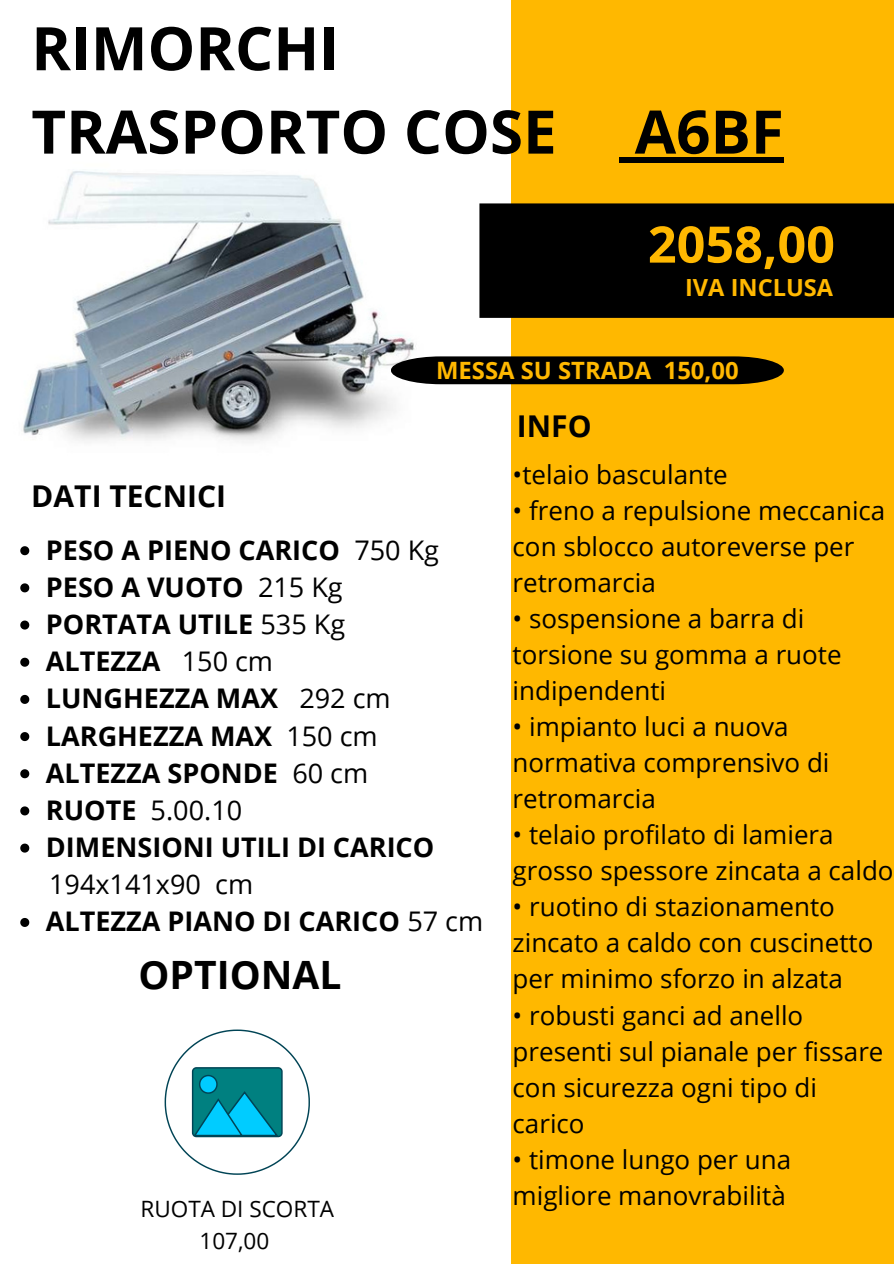
<style>
.page{position:relative;width:894px;height:1264px;background:#fff}
.page>*{position:absolute;margin:0;border:0;box-sizing:border-box;transform-origin:0 0}
.t1{font:700 60px "Open Sans";color:#000}
.t2{font:700 50.4px "Open Sans";color:#ffb800}
.t3{font:700 39px "Open Sans";color:#000}
.t4{font:700 30px "Open Sans";color:#000}
.t5{font:700 27px "Open Sans";color:#000}
.t6{font:27px "Open Sans";color:#000}
.t7{font:25.95px/36px "Open Sans";color:#000}
.t8{font:700 23.85px "Open Sans";color:#ffb800}
.t9{font:700 23.55px "Open Sans";color:#ffb800}
.t10{font:22.5px "Open Sans";color:#000}
.s1{font-weight:400}
.s2{font-weight:700}
</style>
<div class="page">
<img style="left:23px;top:171px;width:457px;height:271px">
<div style="left:511px;top:0;width:382px;height:1263px;background:#ffb800"></div>
<div style="left:479px;top:203px;width:414px;height:114px;background:#000"></div>
<svg style="left:391px;top:356px;width:392px;height:28px;background:#100e07"></svg>
<svg style="left:20px;top:546px;width:9px;height:9px"></svg>
<svg style="left:20px;top:583px;width:9px;height:9px"></svg>
<svg style="left:20px;top:620px;width:9px;height:9px"></svg>
<svg style="left:20px;top:657px;width:9px;height:9px"></svg>
<svg style="left:20px;top:695px;width:9px;height:9px"></svg>
<svg style="left:20px;top:732px;width:9px;height:9px"></svg>
<svg style="left:20px;top:769px;width:9px;height:9px"></svg>
<svg style="left:20px;top:806px;width:9px;height:9px"></svg>
<svg style="left:20px;top:843px;width:9px;height:9px"></svg>
<svg style="left:20px;top:918px;width:9px;height:9px"></svg>
<div style="left:619px;top:157px;width:15px;height:6px;background:#000"></div>
<div style="left:634px;top:157px;width:149px;height:6px;background:#000"></div>
<svg style="left:164px;top:1029px;width:146px;height:145px"></svg>
<p class="t1" style="left:31px;top:6px;width:309px">RIMORCHI</p>
<p class="t1" style="left:31px;top:89px;width:526px">TRASPORTO COSE</p>
<p class="t1" style="left:634px;top:89px;width:150px">A6BF</p>
<p class="t2" style="left:647px;top:209px;width:188px">2058,00</p>
<p class="t9" style="left:685px;top:270px;width:149px">IVA INCLUSA</p>
<p class="t8" style="left:436px;top:354px;width:304px">MESSA SU STRADA 150,00</p>
<p class="t4" style="left:31px;top:475px;width:196px">DATI TECNICI</p>
<p class="t5" style="left:46px;top:531px;width:394px">PESO A PIENO CARICO <span class="s1">750 Kg</span></p>
<p class="t5" style="left:46px;top:568px;width:298px">PESO A VUOTO <span class="s1">215 Kg</span></p>
<p class="t5" style="left:46px;top:605px;width:300px">PORTATA UTILE <span class="s1">535 Kg</span></p>
<p class="t5" style="left:46px;top:642px;width:228px">ALTEZZA <span class="s1">150 cm</span></p>
<p class="t5" style="left:46px;top:679px;width:346px">LUNGHEZZA MAX <span class="s1">292 cm</span></p>
<p class="t5" style="left:46px;top:716px;width:333px">LARGHEZZA MAX <span class="s1">150 cm</span></p>
<p class="t5" style="left:46px;top:754px;width:324px">ALTEZZA SPONDE <span class="s1">60 cm</span></p>
<p class="t6" style="left:46px;top:791px;width:198px"><span class="s2">RUOTE</span> 5.00.10</p>
<p class="t5" style="left:46px;top:828px;width:390px">DIMENSIONI UTILI DI CARICO</p>
<p class="t6" style="left:49px;top:865px;width:205px">194x141x90 cm</p>
<p class="t5" style="left:46px;top:902px;width:438px">ALTEZZA PIANO DI CARICO <span class="s1">57 cm</span></p>
<p class="t3" style="left:138px;top:946px;width:204px">OPTIONAL</p>
<p class="t10" style="left:140px;top:1192px;width:195px">RUOTA DI SCORTA</p>
<p class="t10" style="left:199px;top:1224px;width:71px">107,00</p>
<p class="t4" style="left:516px;top:405px;width:76px">INFO</p>
<p class="t7" style="left:512px;top:455px;width:217px">•telaio basculante</p>
<p class="t7" style="left:512px;top:492px;width:374px">• freno a repulsione meccanica con sblocco autoreverse per retromarcia</p>
<p class="t7" style="left:512px;top:600px;width:330px">• sospensione a barra di torsione su gomma a ruote indipendenti</p>
<p class="t7" style="left:512px;top:708px;width:318px">• impianto luci a nuova normativa comprensivo di retromarcia</p>
<p class="t7" style="left:512px;top:816px;width:382px">• telaio profilato di lamiera grosso spessore zincata a caldo</p>
<p class="t7" style="left:512px;top:888px;width:362px">• ruotino di stazionamento zincato a caldo con cuscinetto per minimo sforzo in alzata</p>
<p class="t7" style="left:512px;top:996px;width:372px">• robusti ganci ad anello presenti sul pianale per fissare con sicurezza ogni tipo di carico</p>
<p class="t7" style="left:512px;top:1140px;width:280px">• timone lungo per una migliore manovrabilità</p>
</div>
